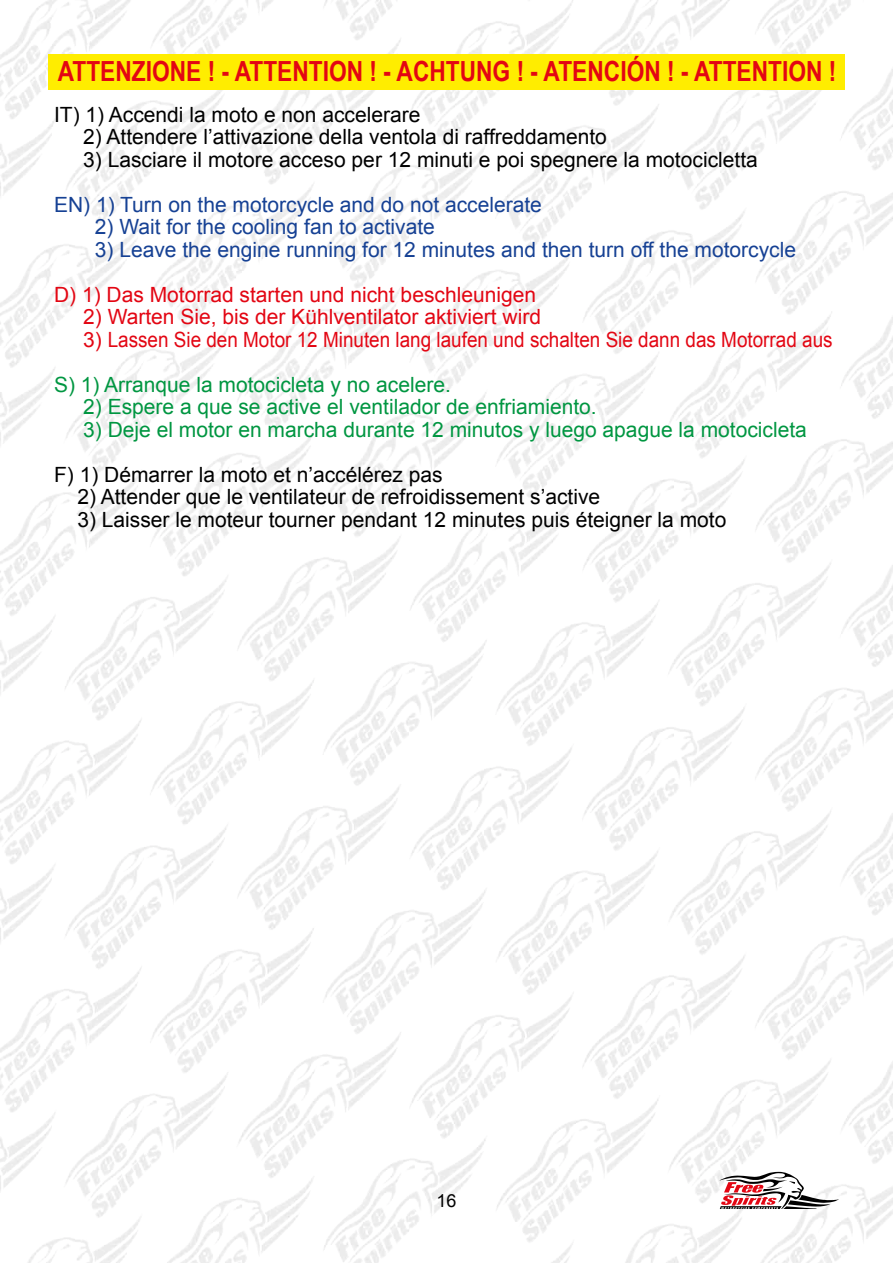
<style>
.page{position:relative;width:893px;height:1263px;background:#fff}
.page>*{position:absolute;margin:0;border:0;box-sizing:border-box;transform-origin:0 0}
.t1{font:700 27.75px "Arial Narrow";color:#e30613}
.t2{font:21px "Arial";color:#000}
.t3{font:21px "Arial";color:#e30613}
.t4{font:21px "Arial";color:#009641}
.t5{font:21px "Arial";color:#164194}
.t6{font:18px "Arial";color:#000}
</style>
<div class="page">
<img style="left:0;top:0;width:893px;height:1262px">
<div style="left:48px;top:54px;width:796px;height:36px;background:#ffed00"></div>
<h1 class="t1" style="left:58px;top:50px;width:780px">ATTENZIONE ! - ATTENTION ! - ACHTUNG ! - ATENCIÓN ! - ATTENTION !</h1>
<p class="t2" style="left:54px;top:101px;width:368px">IT) 1) Accendi la moto e non accelerare</p>
<p class="t2" style="left:83px;top:123px;width:525px">2) Attendere l’attivazione della ventola di raffreddamento</p>
<p class="t2" style="left:83px;top:146px;width:676px">3) Lasciare il motore acceso per 12 minuti e poi spegnere la motocicletta</p>
<p class="t5" style="left:54px;top:191px;width:489px">EN) 1) Turn on the motorcycle and do not accelerate</p>
<p class="t5" style="left:95px;top:213px;width:342px">2) Wait for the cooling fan to activate</p>
<p class="t5" style="left:95px;top:236px;width:703px">3) Leave the engine running for 12 minutes and then turn off the motorcycle</p>
<p class="t3" style="left:54px;top:281px;width:484px">D) 1) Das Motorrad starten und nicht beschleunigen</p>
<p class="t3" style="left:83px;top:303px;width:459px">2) Warten Sie, bis der Kühlventilator aktiviert wird</p>
<p class="t3" style="left:83px;top:326px;width:751px">3) Lassen Sie den Motor 12 Minuten lang laufen und schalten Sie dann das Motorrad aus</p>
<p class="t4" style="left:54px;top:371px;width:398px">S) 1) Arranque la motocicleta y no acelere.</p>
<p class="t4" style="left:83px;top:393px;width:515px">2) Espere a que se active el ventilador de enfriamiento.</p>
<p class="t4" style="left:83px;top:416px;width:725px">3) Deje el motor en marcha durante 12 minutos y luego apague la motocicleta</p>
<p class="t2" style="left:54px;top:461px;width:390px">F) 1) Démarrer la moto et n’accélérez pas</p>
<p class="t2" style="left:77px;top:483px;width:524px">2) Attender que le ventilateur de refroidissement s’active</p>
<p class="t2" style="left:77px;top:506px;width:650px">3) Laisser le moteur tourner pendant 12 minutes puis éteigner la moto</p>
<p class="t6" style="left:436px;top:1189px;width:22px">16</p>
</div>
